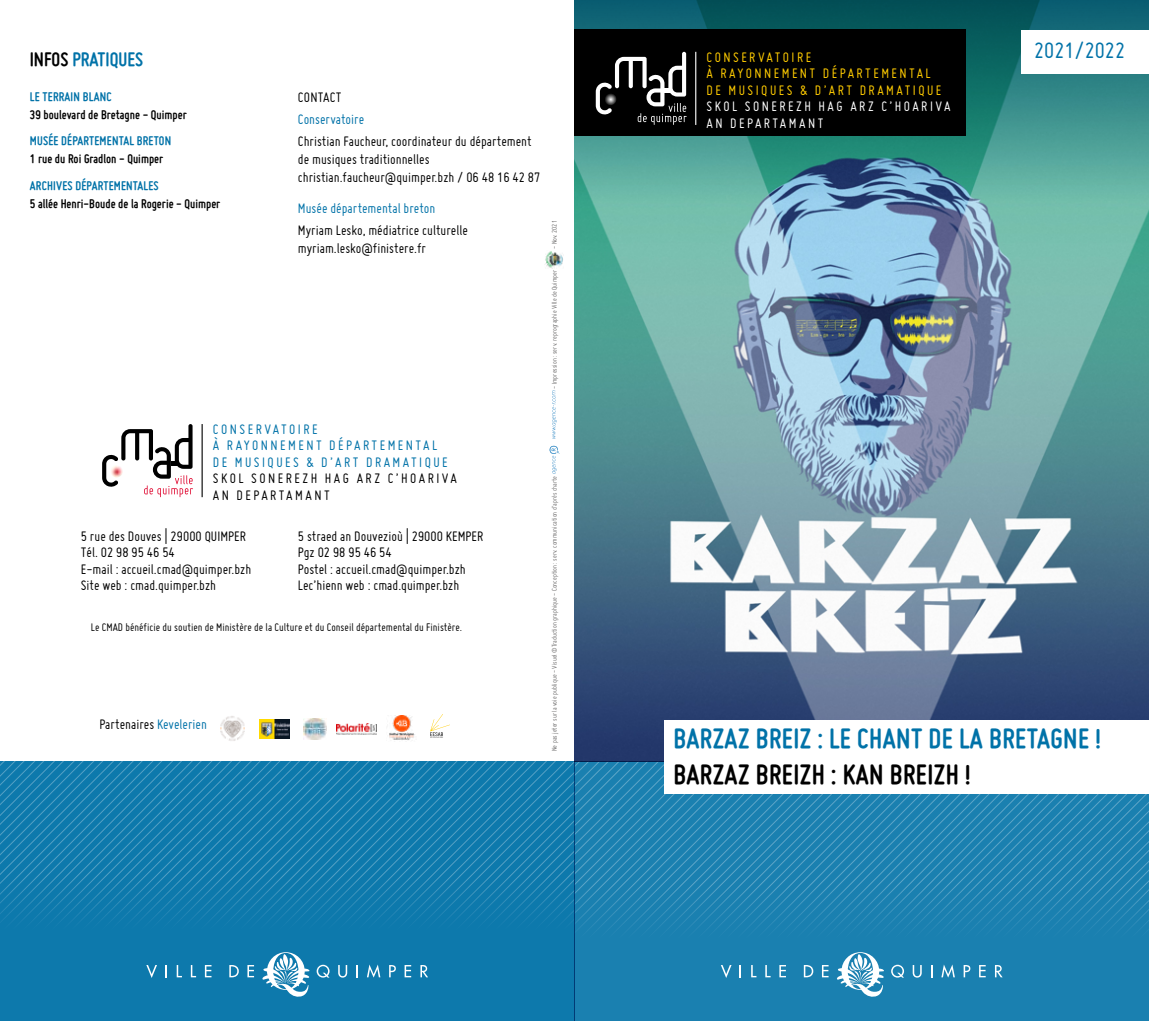
<style>
.page{position:relative;width:1149px;height:1021px;background:#fff}
.page>*{position:absolute;margin:0;border:0;box-sizing:border-box;transform-origin:0 0}
.t1{font:700 30px "Miso";letter-spacing:.015em;color:#0072a8}
.t2{font:700 30px "Miso";letter-spacing:.015em;color:#000}
.t3{font:24.3px "Miso";color:#0072a8}
.t4{font:700 21px "Miso";color:#0072a8}
.t5{font:15px/16.5px "Miso";color:#000}
.t6{font:15px/16.5px "Miso";letter-spacing:.16em;color:#0072a8}
.t7{font:15px/16.5px "Miso";letter-spacing:.165em;color:#fc0}
.t8{font:15px/16.5px "Miso";letter-spacing:.165em;color:#000}
.t9{font:15px/16.5px "Miso";letter-spacing:.165em;color:#fff}
.t10{font:15px "Miso";color:#0072a8}
.t11{font:700 13.5px "Miso";color:#000}
.t12{font:700 13.5px "Miso";letter-spacing:.015em;color:#0072a8}
.t13{font:12px "Miso";color:#000}
.t14{font:7.5px "Miso";color:#706f6f}
.s1{color:#000}
.s2{color:#0072a8}
</style>
<div class="page">
<img style="left:574px;top:243px;width:574px;height:518px">
<svg style="left:182px;top:761px;width:16px;height:259px;background:#127cad"></svg>
<svg style="left:198px;top:761px;width:19px;height:259px;background:#127cad"></svg>
<svg style="left:217px;top:761px;width:20px;height:259px;background:#127cad"></svg>
<svg style="left:237px;top:761px;width:20px;height:259px;background:#127cad"></svg>
<svg style="left:257px;top:761px;width:19px;height:259px;background:#137cae"></svg>
<svg style="left:276px;top:761px;width:20px;height:259px;background:#137cae"></svg>
<svg style="left:296px;top:761px;width:20px;height:259px;background:#137cae"></svg>
<svg style="left:316px;top:761px;width:19px;height:259px;background:#127cad"></svg>
<svg style="left:335px;top:761px;width:20px;height:259px;background:#127cad"></svg>
<svg style="left:355px;top:761px;width:20px;height:259px;background:#127cad"></svg>
<svg style="left:375px;top:761px;width:14px;height:259px;background:#127cad"></svg>
<svg style="left:261px;top:952px;width:49px;height:45px"></svg>
<svg style="left:0;top:761px;width:182px;height:259px;background:#127cad"></svg>
<svg style="left:191px;top:965px;width:5px;height:12px"></svg>
<svg style="left:205px;top:965px;width:6px;height:12px"></svg>
<svg style="left:229px;top:965px;width:10px;height:12px"></svg>
<svg style="left:247px;top:965px;width:7px;height:12px"></svg>
<svg style="left:316px;top:964px;width:13px;height:13px"></svg>
<svg style="left:338px;top:965px;width:9px;height:12px"></svg>
<svg style="left:356px;top:965px;width:2px;height:12px"></svg>
<svg style="left:367px;top:964px;width:13px;height:13px"></svg>
<svg style="left:102px;top:424px;width:91px;height:73px"></svg>
<hr style="left:201px;top:424px;width:2px;height:73px;background:#000">
<svg style="left:549px;top:446px;width:10px;height:28px"></svg>
<svg style="left:552px;top:390px;width:4px;height:49px"></svg>
<img style="left:545px;top:251px;width:18px;height:17px">
<svg style="left:756px;top:794px;width:17px;height:226px;background:#1f82b1"></svg>
<svg style="left:773px;top:794px;width:20px;height:226px;background:#1f82b1"></svg>
<svg style="left:793px;top:794px;width:20px;height:226px;background:#1f82b1"></svg>
<svg style="left:813px;top:794px;width:19px;height:226px;background:#1f82b1"></svg>
<svg style="left:832px;top:794px;width:20px;height:226px;background:#1f83b2"></svg>
<svg style="left:852px;top:794px;width:19px;height:226px;background:#2083b2"></svg>
<svg style="left:871px;top:794px;width:20px;height:226px;background:#1f83b1"></svg>
<svg style="left:891px;top:794px;width:20px;height:226px;background:#1f83b1"></svg>
<svg style="left:911px;top:794px;width:19px;height:226px;background:#1f83b1"></svg>
<svg style="left:930px;top:794px;width:20px;height:226px;background:#1f83b2"></svg>
<svg style="left:950px;top:794px;width:13px;height:226px;background:#1f82b1"></svg>
<svg style="left:574px;top:0;width:574px;height:243px;background:#479293"></svg>
<div style="left:664px;top:720px;width:484px;height:73px;background:#fff"></div>
<div style="left:1020px;top:30px;width:128px;height:43px;background:#fff"></div>
<svg style="left:835px;top:952px;width:49px;height:45px"></svg>
<svg style="left:389px;top:761px;width:367px;height:259px;background:#2083b2"></svg>
<svg style="left:765px;top:965px;width:5px;height:12px"></svg>
<svg style="left:779px;top:965px;width:6px;height:12px"></svg>
<svg style="left:803px;top:965px;width:10px;height:12px"></svg>
<svg style="left:821px;top:965px;width:7px;height:12px"></svg>
<svg style="left:890px;top:964px;width:13px;height:13px"></svg>
<svg style="left:912px;top:965px;width:9px;height:12px"></svg>
<svg style="left:930px;top:965px;width:2px;height:12px"></svg>
<svg style="left:941px;top:964px;width:13px;height:13px"></svg>
<svg style="left:963px;top:794px;width:185px;height:226px;background:#1f82b1"></svg>
<div style="left:574px;top:30px;width:391px;height:106px;background:#000"></div>
<svg style="left:595px;top:52px;width:91px;height:73px"></svg>
<hr style="left:695px;top:52px;width:1px;height:73px;background:#fff">
<img style="left:220px;top:716px;width:25px;height:25px">
<img style="left:259px;top:719px;width:30px;height:19px">
<img style="left:304px;top:718px;width:22px;height:21px">
<img style="left:336px;top:723px;width:41px;height:11px">
<svg style="left:430px;top:714px;width:20px;height:23px"></svg>
<img style="left:389px;top:716px;width:26px;height:24px">
<h3 class="t4" style="left:30px;top:47px;width:115px"><span class="s1">INFOS</span> PRATIQUES</h3>
<p class="t12" style="left:30px;top:89px;width:83px">LE TERRAIN BLANC</p>
<p class="t11" style="left:30px;top:107px;width:158px">39 boulevard de Bretagne - Quimper</p>
<p class="t12" style="left:30px;top:133px;width:143px">MUSÉE DÉPARTEMENTAL BRETON</p>
<p class="t11" style="left:30px;top:151px;width:135px">1 rue du Roi Gradlon - Quimper</p>
<p class="t12" style="left:30px;top:178px;width:130px">ARCHIVES DÉPARTEMENTALES</p>
<p class="t11" style="left:30px;top:196px;width:192px">5 allée Henri-Boude de la Rogerie - Quimper</p>
<p class="t5" style="left:298px;top:88px;width:45px">CONTACT</p>
<p class="t10" style="left:298px;top:111px;width:68px">Conservatoire</p>
<p class="t5" style="left:298px;top:132px;width:244px;line-height:18px">Christian Faucheur, coordinateur du département de musiques traditionnelles christian.faucheur@quimper.bzh / 06 48 16 42 87</p>
<p class="t10" style="left:298px;top:200px;width:139px">Musée départemental breton</p>
<p class="t5" style="left:298px;top:221px;width:171px;line-height:18px">Myriam Lesko, médiatrice culturelle myriam.lesko@finistere.fr</p>
<p class="t14" style="left:550px;top:249px;width:30px;rotate:-90deg">- Nov. 2021</p>
<p class="t14" style="left:550px;top:389px;width:120px;rotate:-90deg">- Impression : serv. reprographie Ville de Quimper</p>
<p class="t6" style="left:213px;top:420px;width:236px">CONSERVATOIRE<br>À RAYONNEMENT DÉPARTEMENTAL<br>DE MUSIQUES &amp; D’ART DRAMATIQUE</p>
<p class="t8" style="left:213px;top:470px;width:245px">SKOL SONEREZH HAG ARZ C’HOARIVA<br>AN DEPARTAMANT</p>
<p class="t14" style="left:550px;top:751px;width:276px;rotate:-90deg">Ne pas jeter sur la voie publique - Visuel ©Traduction graphique - Conception : serv. communication d’après charte</p>
<p class="t5" style="left:81px;top:527px;width:172px">5 rue des Douves | 29000 QUIMPER<br>Tél. 02 98 95 46 54<br>E-mail : accueil.cmad@quimper.bzh<br>Site web : cmad.quimper.bzh</p>
<p class="t5" style="left:298px;top:527px;width:187px">5 straed an Douvezioù | 29000 KEMPER<br>Pgz 02 98 95 46 54<br>Postel : accueil.cmad@quimper.bzh<br>Lec’hienn web : cmad.quimper.bzh</p>
<p class="t13" style="left:91px;top:620px;width:372px">Le CMAD bénéficie du soutien de Ministère de la Culture et du Conseil départemental du Finistère.</p>
<p class="t5" style="left:99px;top:715px;width:109px">Partenaires <span class="s2">Kevelerien</span></p>
<p class="t7" style="left:706px;top:48px;width:106px">CONSERVATOIRE</p>
<h2 class="t3" style="left:1033px;top:37px;width:92px">2021/2022</h2>
<p class="t7" style="left:706px;top:65px;width:236px">À RAYONNEMENT DÉPARTEMENTAL<br>DE MUSIQUES &amp; D’ART DRAMATIQUE</p>
<p class="t9" style="left:706px;top:98px;width:245px">SKOL SONEREZH HAG ARZ C’HOARIVA<br>AN DEPARTAMANT</p>
<h1 class="t1" style="left:673px;top:721px;width:429px">BARZAZ BREIZ : LE CHANT DE LA BRETAGNE !</h1>
<h1 class="t2" style="left:673px;top:757px;width:299px">BARZAZ BREIZH : KAN BREIZH !</h1>
</div>
